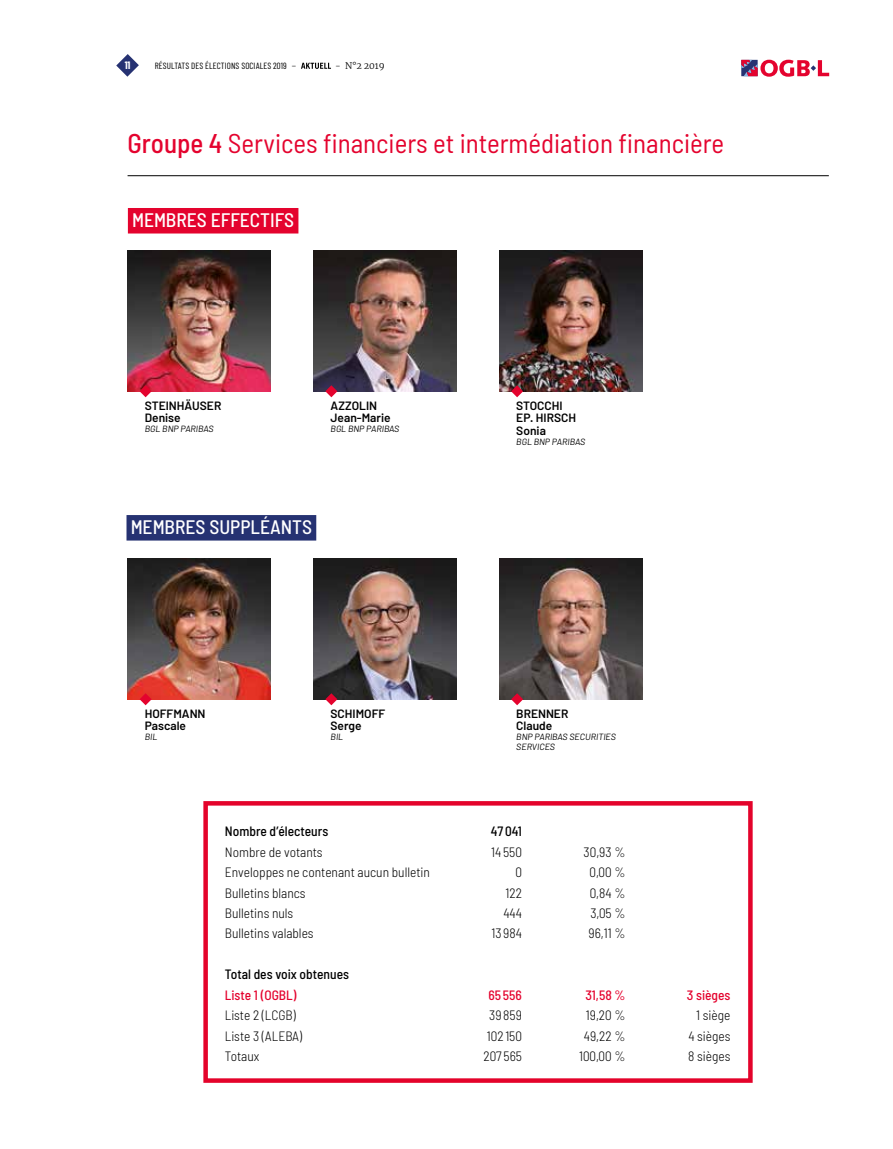
<style>
.page{position:relative;width:893px;height:1149px;background:#fff}
.page>*{position:absolute;margin:0;border:0;box-sizing:border-box;transform-origin:0 0}
.t1{font:semi-condensed 27px "Barlow";color:#e4032e}
.t2{font:500 semi-condensed 19.5px "Barlow";color:#fff}
.t3{font:300 semi-condensed 13.5px "Barlow";color:#000}
.t4{font:500 semi-condensed 13.5px "Barlow";color:#000}
.t5{font:500 semi-condensed 13.5px "Barlow";color:#e4032e}
.t6{font:600 12px/12.6px "Barlow";color:#000}
.t7{font:700 10.5px "Barlow Condensed";color:#fff}
.t8{font:italic 9px/10.1px "Barlow";color:#000}
.t9{font:9px "Barlow Condensed";letter-spacing:.01em;color:#000}
.t10{font:300 9px "Merriweather";color:#000}
.s1{font-family:"Merriweather";font-weight:300}
.s2{font-weight:500}
</style>
<div class="page">
<hr style="left:128px;top:175px;width:701px;height:1px;background:#000">
<div style="left:203px;top:800px;width:550px;height:282px;border:4px solid #e4032b"></div>
<img style="left:313px;top:558px;width:144px;height:141px">
<svg style="left:325px;top:693px;width:12px;height:12px"></svg>
<img style="left:128px;top:251px;width:143px;height:140px">
<svg style="left:140px;top:385px;width:12px;height:12px"></svg>
<img style="left:128px;top:558px;width:143px;height:141px">
<svg style="left:140px;top:693px;width:12px;height:12px"></svg>
<img style="left:499px;top:251px;width:143px;height:140px">
<svg style="left:511px;top:385px;width:12px;height:12px"></svg>
<img style="left:499px;top:558px;width:143px;height:141px">
<svg style="left:511px;top:693px;width:12px;height:12px"></svg>
<img style="left:313px;top:251px;width:144px;height:140px">
<svg style="left:325px;top:385px;width:12px;height:12px"></svg>
<div style="left:128px;top:208px;width:170px;height:25px;background:#e4032e"></div>
<div style="left:126px;top:515px;width:190px;height:25px;background:#263272"></div>
<svg style="left:116px;top:54px;width:23px;height:23px"></svg>
<svg style="left:741px;top:60px;width:88px;height:17px"></svg>
<svg style="left:301px;top:63px;width:30px;height:6px"></svg>
<p class="t7" style="left:125px;top:58px;width:7px">11</p>
<p class="t9" style="left:155px;top:60px;width:143px">RÉSULTATS DES ÉLECTIONS SOCIALES 2019 <span class="s1">-</span></p>
<p class="t10" style="left:335px;top:59px;width:51px">- N°2 2019</p>
<h1 class="t1" style="left:128px;top:126px;width:598px"><span class="s2">Groupe 4</span> Services financiers et intermédiation financière</h1>
<h2 class="t2" style="left:132px;top:208px;width:164px">MEMBRES EFFECTIFS</h2>
<p class="t6" style="left:145px;top:399px;width:78px">STEINHÄUSER<br>Denise</p>
<p class="t8" style="left:145px;top:423px;width:70px">BGL BNP PARIBAS</p>
<p class="t6" style="left:331px;top:399px;width:62px">AZZOLIN<br>Jean-Marie</p>
<p class="t8" style="left:331px;top:423px;width:70px">BGL BNP PARIBAS</p>
<h2 class="t2" style="left:131px;top:515px;width:183px">MEMBRES SUPPLÉANTS</h2>
<p class="t6" style="left:145px;top:706px;width:62px">HOFFMANN<br>Pascale</p>
<p class="t8" style="left:145px;top:731px;width:14px">BIL</p>
<p class="t6" style="left:331px;top:706px;width:56px">SCHIMOFF<br>Serge</p>
<p class="t8" style="left:331px;top:731px;width:14px">BIL</p>
<p class="t6" style="left:516px;top:399px;width:61px">STOCCHI<br>EP. HIRSCH<br>Sonia</p>
<p class="t8" style="left:516px;top:436px;width:70px">BGL BNP PARIBAS</p>
<p class="t6" style="left:516px;top:706px;width:54px">BRENNER<br>Claude</p>
<p class="t8" style="left:516px;top:731px;width:101px">BNP PARIBAS SECURITIES<br>SERVICES</p>
<p class="t4" style="left:225px;top:822px;width:105px">Nombre d’électeurs</p>
<p class="t4" style="left:491px;top:822px;width:33px">47 041</p>
<p class="t3" style="left:225px;top:843px;width:99px">Nombre de votants</p>
<p class="t3" style="left:491px;top:843px;width:32px">14 550</p>
<p class="t3" style="left:584px;top:843px;width:43px">30,93 %</p>
<p class="t3" style="left:225px;top:863px;width:207px">Enveloppes ne contenant aucun bulletin</p>
<p class="t3" style="left:515px;top:863px;width:8px">0</p>
<p class="t3" style="left:590px;top:863px;width:37px">0,00 %</p>
<p class="t3" style="left:225px;top:884px;width:82px">Bulletins blancs</p>
<p class="t3" style="left:505px;top:884px;width:18px">122</p>
<p class="t3" style="left:590px;top:884px;width:37px">0,84 %</p>
<p class="t3" style="left:225px;top:904px;width:70px">Bulletins nuls</p>
<p class="t3" style="left:503px;top:904px;width:20px">444</p>
<p class="t3" style="left:590px;top:904px;width:37px">3,05 %</p>
<p class="t3" style="left:225px;top:924px;width:90px">Bulletins valables</p>
<p class="t3" style="left:491px;top:924px;width:32px">13 984</p>
<p class="t3" style="left:589px;top:924px;width:38px">96,11 %</p>
<p class="t4" style="left:225px;top:965px;width:126px">Total des voix obtenues</p>
<p class="t5" style="left:225px;top:986px;width:73px">Liste 1 (OGBL)</p>
<p class="t5" style="left:488px;top:986px;width:35px">65 556</p>
<p class="t5" style="left:585px;top:986px;width:41px">31,58 %</p>
<p class="t5" style="left:687px;top:986px;width:45px">3 sièges</p>
<p class="t3" style="left:225px;top:1006px;width:72px">Liste 2 (LCGB)</p>
<p class="t3" style="left:489px;top:1006px;width:34px">39 859</p>
<p class="t3" style="left:586px;top:1006px;width:41px">19,20 %</p>
<p class="t3" style="left:696px;top:1006px;width:36px">1 siège</p>
<p class="t3" style="left:225px;top:1027px;width:79px">Liste 3 (ALEBA)</p>
<p class="t3" style="left:487px;top:1027px;width:37px">102 150</p>
<p class="t3" style="left:584px;top:1027px;width:43px">49,22 %</p>
<p class="t3" style="left:688px;top:1027px;width:44px">4 sièges</p>
<p class="t3" style="left:225px;top:1047px;width:36px">Totaux</p>
<p class="t3" style="left:483px;top:1047px;width:40px">207 565</p>
<p class="t3" style="left:579px;top:1047px;width:48px">100,00 %</p>
<p class="t3" style="left:688px;top:1047px;width:44px">8 sièges</p>
</div>
